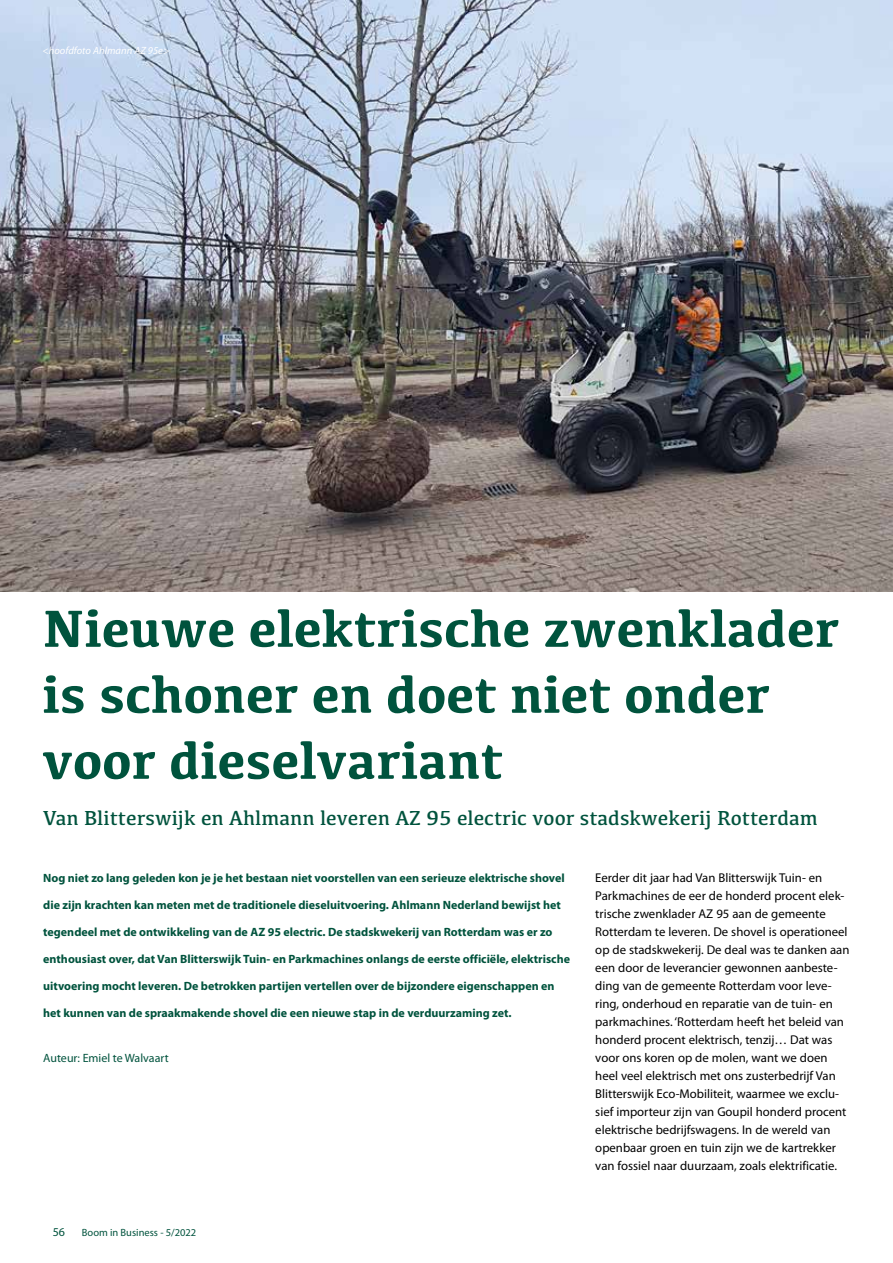
<style>
.page{position:relative;width:893px;height:1263px;background:#fff}
.page>*{position:absolute;margin:0;border:0;box-sizing:border-box;transform-origin:0 0}
.t1{font:700 54px/66px "Kefa";color:#00533d}
.t2{font:21px "Kefa";color:#00533d}
.t3{font:12.75px/18px "Myriad Pro";color:#000}
.t4{font:700 12px "Myriad Pro";color:#00533d}
.t5{font:12px "Myriad Pro";color:#00533d}
.t6{font:italic 10.5px "Myriad Pro";color:#fff}
.t7{font:10.5px "Myriad Pro";color:#00533d}
</style>
<div class="page">
<img style="left:0;top:0;width:893px;height:591px">
<p class="t6" style="left:43px;top:44px;width:128px">&lt;hoofdfoto Ahlmann AZ 95e&gt;</p>
<h1 class="t1" style="left:43px;top:593px;width:798px">Nieuwe elektrische zwenklader is schoner en doet niet onder voor dieselvariant</h1>
<h2 class="t2" style="left:43px;top:804px;width:776px">Van Blitterswijk en Ahlmann leveren AZ 95 electric voor stadskwekerij Rotterdam</h2>
<p class="t4" style="left:43px;top:870px;width:523px">Nog niet zo lang geleden kon je je het bestaan niet voorstellen van een serieuze elektrische shovel</p>
<p class="t4" style="left:43px;top:897px;width:519px">die zijn krachten kan meten met de traditionele dieseluitvoering. Ahlmann Nederland bewijst het</p>
<p class="t4" style="left:43px;top:924px;width:511px">tegendeel met de ontwikkeling van de AZ 95 electric. De stadskwekerij van Rotterdam was er zo</p>
<p class="t4" style="left:43px;top:951px;width:528px">enthousiast over, dat Van Blitterswijk Tuin- en Parkmachines onlangs de eerste officiële, elektrische</p>
<p class="t4" style="left:43px;top:978px;width:513px">uitvoering mocht leveren. De betrokken partijen vertellen over de bijzondere eigenschappen en</p>
<p class="t4" style="left:43px;top:1005px;width:470px">het kunnen van de spraakmakende shovel die een nieuwe stap in de verduurzaming zet.</p>
<p class="t5" style="left:43px;top:1051px;width:127px">Auteur: Emiel te Walvaart</p>
<p class="t5" style="left:53px;top:1224px;width:14px">56</p>
<p class="t7" style="left:82px;top:1226px;width:116px">Boom in Business - 5/2022</p>
<p class="t3" style="left:595px;top:869px;width:256px">Eerder dit jaar had Van Blitterswijk Tuin- en Parkmachines de eer de honderd procent elek&shy;trische zwenklader AZ 95 aan de gemeente Rotterdam te leveren. De shovel is operationeel op de stadskwekerij. De deal was te danken aan een door de leverancier gewonnen aanbeste&shy;ding van de gemeente Rotterdam voor leve&shy;ring, onderhoud en reparatie van de tuin- en parkmachines. ‘Rotterdam heeft het beleid van honderd procent elektrisch, tenzij… Dat was voor ons koren op de molen, want we doen heel veel elektrisch met ons zusterbedrijf Van Blitterswijk Eco-Mobiliteit, waarmee we exclu&shy;sief importeur zijn van Goupil honderd procent elektrische bedrijfswagens. In de wereld van openbaar groen en tuin zijn we de kartrekker van fossiel naar duurzaam, zoals elektrificatie.</p>
</div>
